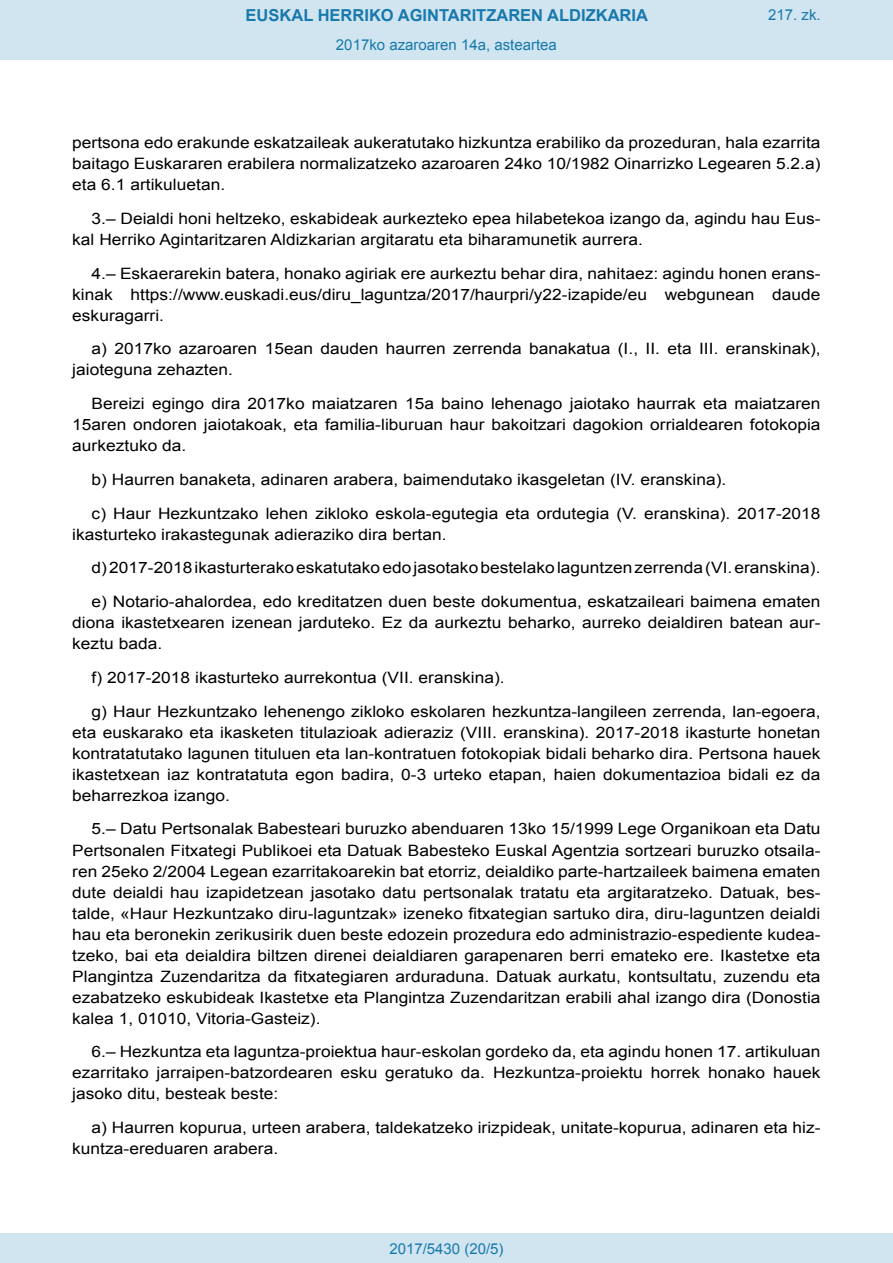
<style>
.page{position:relative;width:893px;height:1263px;background:#fff}
.page>*{position:absolute;margin:0;border:0;box-sizing:border-box;transform-origin:0 0}
.t1{font:700 16.5px "Arial";color:#1879ad}
.BOPVDetalle{font:15.6px/21px "Arial";color:#000;text-align:justify;scale:1.11 1}
.Paginacion_Centro{font:15px "Arial";color:#1879ad}
</style>
<div class="page">
<div style="left:0;top:0;width:893px;height:60px;background:#d0e5f0"></div>
<div style="left:0;top:1233px;width:893px;height:30px;background:#d0e5f0"></div>
<p class="t1" style="left:246px;top:4px;width:404px">EUSKAL HERRIKO AGINTARITZAREN ALDIZKARIA</p>
<p class="Paginacion_Centro" style="left:336px;top:35px;width:222px">2017ko azaroaren 14a, asteartea</p>
<p class="Paginacion_Centro" style="left:768px;top:5px;width:54px">217. zk.</p>
<p class="BOPVDetalle" style="left:72px;top:132px;width:676px">pertsona edo erakunde eskatzaileak aukeratutako hizkuntza erabiliko da prozeduran, hala ezarrita baitago Euskararen erabilera normalizatzeko azaroaren 24ko 10/1982 Oinarrizko Legearen 5.2.a) eta 6.1 artikuluetan.</p>
<p class="BOPVDetalle" style="left:72px;top:208px;width:676px;text-indent:19px">3.– Deialdi honi heltzeko, eskabideak aurkezteko epea hilabetekoa izango da, agindu hau Eus&shy;kal Herriko Agintaritzaren Aldizkarian argitaratu eta biharamunetik aurrera.</p>
<p class="BOPVDetalle" style="left:72px;top:263px;width:676px;text-indent:19px">4.– Eskaerarekin batera, honako agiriak ere aurkeztu behar dira, nahitaez: agindu honen erans&shy;kinak https://www.euskadi.eus/diru_laguntza/2017/haurpri/y22-izapide/eu webgunean daude eskuragarri.</p>
<p class="BOPVDetalle" style="left:72px;top:339px;width:676px;text-indent:19px">a) 2017ko azaroaren 15ean dauden haurren zerrenda banakatua (I., II. eta III. eranskinak), jaioteguna zehazten.</p>
<p class="BOPVDetalle" style="left:72px;top:393px;width:676px;text-indent:19px">Bereizi egingo dira 2017ko maiatzaren 15a baino lehenago jaiotako haurrak eta maiatzaren 15aren ondoren jaiotakoak, eta familia-liburuan haur bakoitzari dagokion orrialdearen fotokopia aurkeztuko da.</p>
<p class="BOPVDetalle" style="left:92px;top:469px;width:573px">b) Haurren banaketa, adinaren arabera, baimendutako ikasgeletan (IV. eranskina).</p>
<p class="BOPVDetalle" style="left:72px;top:503px;width:676px;text-indent:19px">c) Haur Hezkuntzako lehen zikloko eskola-egutegia eta ordutegia (V. eranskina). 2017-2018 ikasturteko irakastegunak adieraziko dira bertan.</p>
<p class="BOPVDetalle" style="left:92px;top:558px;width:658px">d) 2017-2018 ikasturterako eskatutako edo jasotako bestelako laguntzen zerrenda (VI. eranskina).</p>
<p class="BOPVDetalle" style="left:72px;top:591px;width:676px;text-indent:19px">e) Notario-ahalordea, edo kreditatzen duen beste dokumentua, eskatzaileari baimena ematen diona ikastetxearen izenean jarduteko. Ez da aurkeztu beharko, aurreko deialdiren batean aur&shy;keztu bada.</p>
<p class="BOPVDetalle" style="left:92px;top:667px;width:374px">f) 2017-2018 ikasturteko aurrekontua (VII. eranskina).</p>
<p class="BOPVDetalle" style="left:72px;top:701px;width:676px;text-indent:19px">g) Haur Hezkuntzako lehenengo zikloko eskolaren hezkuntza-langileen zerrenda, lan-egoera, eta euskarako eta ikasketen titulazioak adieraziz (VIII. eranskina). 2017-2018 ikasturte honetan kontratatutako lagunen tituluen eta lan-kontratuen fotokopiak bidali beharko dira. Pertsona hauek ikastetxean iaz kontratatuta egon badira, 0-3 urteko etapan, haien dokumentazioa bidali ez da beharrezkoa izango.</p>
<p class="BOPVDetalle" style="left:72px;top:819px;width:676px;text-indent:19px">5.– Datu Pertsonalak Babesteari buruzko abenduaren 13ko 15/1999 Lege Organikoan eta Datu Pertsonalen Fitxategi Publikoei eta Datuak Babesteko Euskal Agentzia sortzeari buruzko otsaila&shy;ren 25eko 2/2004 Legean ezarritakoarekin bat etorriz, deialdiko parte-hartzaileek baimena ematen dute deialdi hau izapidetzean jasotako datu pertsonalak tratatu eta argitaratzeko. Datuak, bes&shy;talde, «Haur Hezkuntzako diru-laguntzak» izeneko fitxategian sartuko dira, diru-laguntzen deialdi hau eta beronekin zerikusirik duen beste edozein prozedura edo administrazio-espediente kudea&shy;tzeko, bai eta deialdira biltzen direnei deialdiaren garapenaren berri emateko ere. Ikastetxe eta Plangintza Zuzendaritza da fitxategiaren arduraduna. Datuak aurkatu, kontsultatu, zuzendu eta ezabatzeko eskubideak Ikastetxe eta Plangintza Zuzendaritzan erabili ahal izango dira (Donostia kalea 1, 01010, Vitoria-Gasteiz).</p>
<p class="BOPVDetalle" style="left:72px;top:1041px;width:676px;text-indent:19px">6.– Hezkuntza eta laguntza-proiektua haur-eskolan gordeko da, eta agindu honen 17. artikuluan ezarritako jarraipen-batzordearen esku geratuko da. Hezkuntza-proiektu horrek honako hauek jasoko ditu, besteak beste:</p>
<p class="BOPVDetalle" style="left:72px;top:1117px;width:676px;text-indent:19px">a) Haurren kopurua, urteen arabera, taldekatzeko irizpideak, unitate-kopurua, adinaren eta hiz&shy;kuntza-ereduaren arabera.</p>
<p class="Paginacion_Centro" style="left:389px;top:1238px;width:116px">2017/5430 (20/5)</p>
</div>
